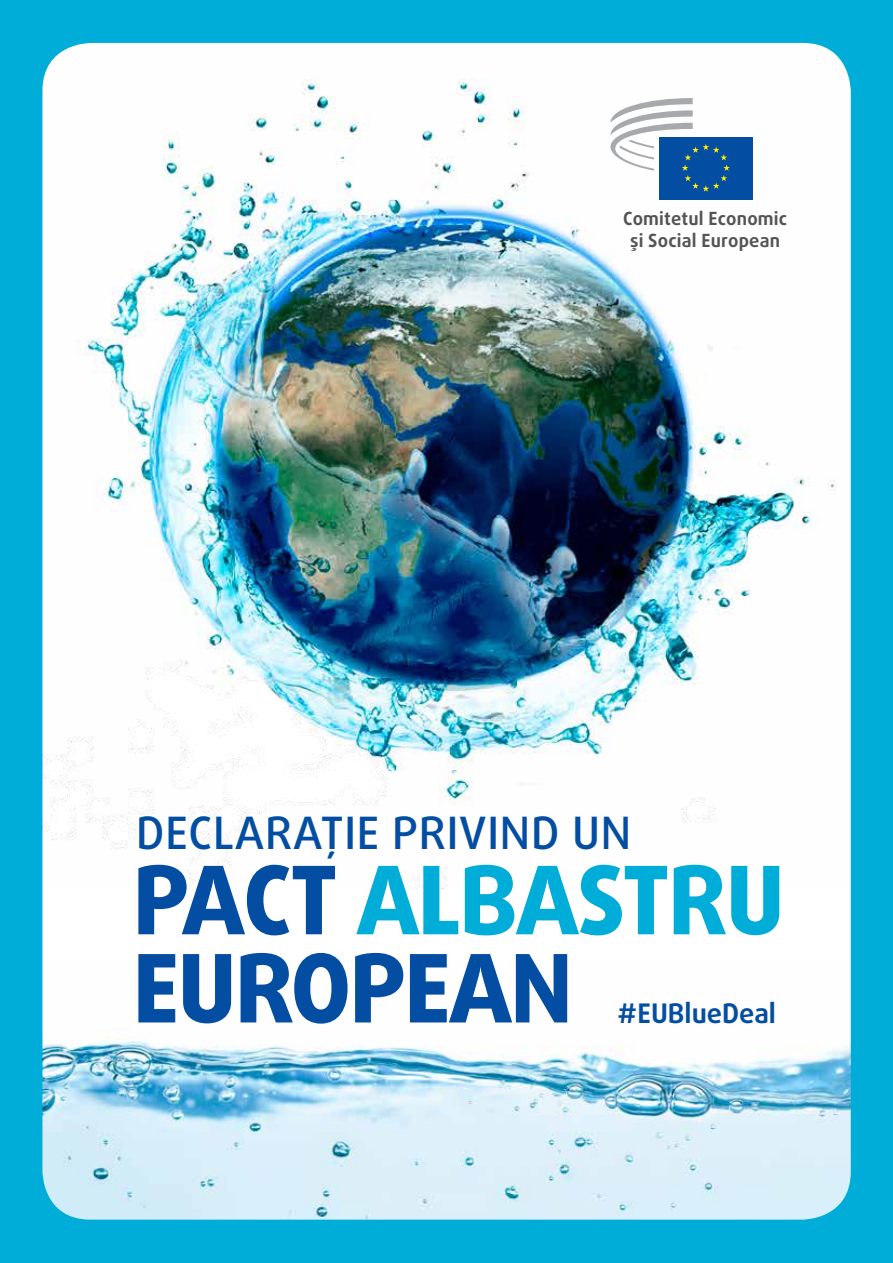
<style>
.page{position:relative;width:893px;height:1263px;background:#fff}
.page>*{position:absolute;margin:0;border:0;box-sizing:border-box;transform-origin:0 0}
.t1{font:800 94.5px/88.2px "Daxline Pro";letter-spacing:-.02em;color:#034ea2}
.t2{font:500 44.7px "Daxline Pro";letter-spacing:.02em;color:#034ea2}
.t3{font:700 27px "Daxline Pro";color:#034ea2}
.t4{font:700 18.15px/21.8px "Daxline Pro";letter-spacing:.01em;color:#545456;text-align:center}
.s1{color:#00add9}
</style>
<div class="page">
<img style="left:0;top:0;width:893px;height:1263px">
<p class="t4" style="left:623px;top:208px;width:166px">Comitetul Economic şi Social European</p>
<h2 class="t2" style="left:136px;top:803px;width:496px">DECLARAȚIE PRIVIND UN</h2>
<h1 class="t1" style="left:133px;top:857px;width:654px">PACT <span class="s1">ALBASTRU<br></span>EUROPEAN</h1>
<h3 class="t3" style="left:617px;top:995px;width:160px">#EUBlueDeal</h3>
</div>
